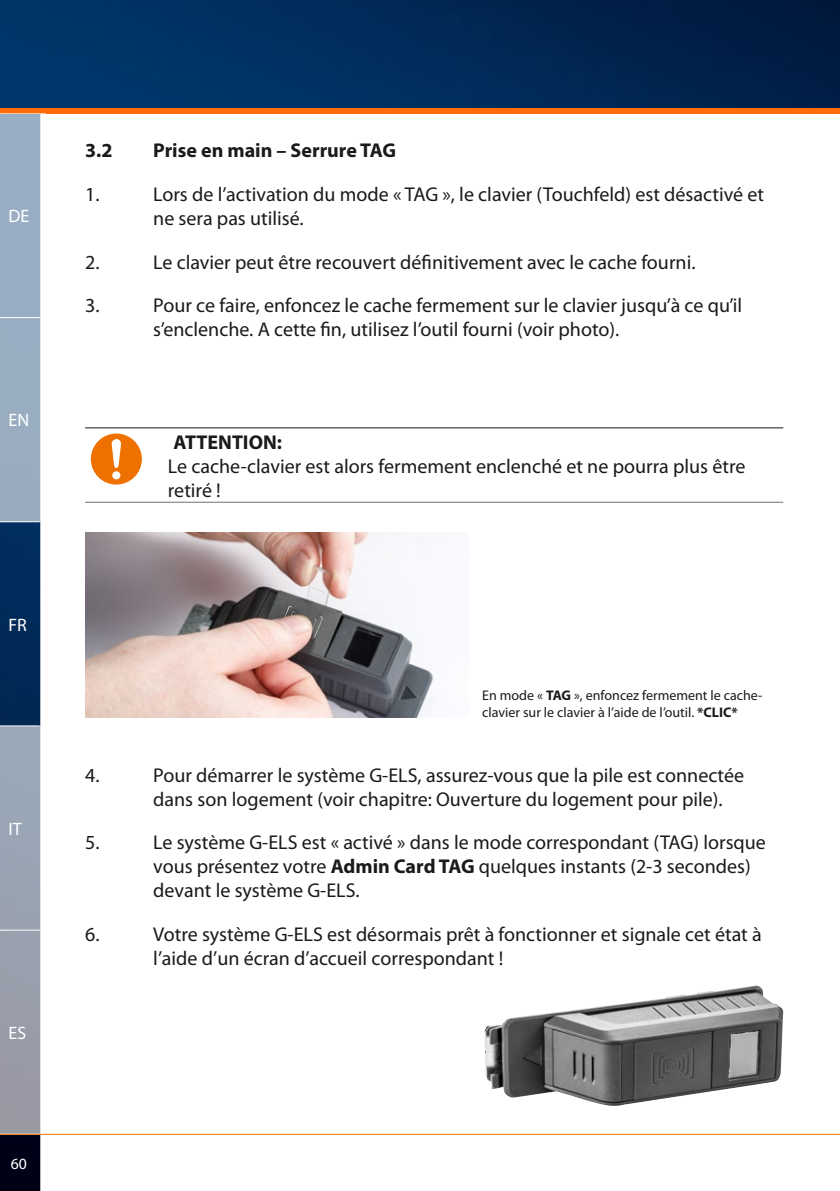
<style>
.page{position:relative;width:840px;height:1191px;background:#fff}
.page>*{position:absolute;margin:0;border:0;box-sizing:border-box;transform-origin:0 0}
.t1{font:20px/24px "Myriad Pro";color:#1a1a18}
.t2{font:700 20px "Myriad Pro";color:#1a1a18}
.t3{font:18px "Myriad Pro";color:#fff}
.t4{font:15.6px "Myriad Pro";color:#fff}
.t5{font:14px/16.8px "Myriad Pro";color:#1a1a18}
.s1{font-weight:700}
</style>
<div class="page">
<img style="left:0;top:0;width:839px;height:1191px">
<hr style="left:0;top:725px;width:40px;height:1px;background:#fff">
<div style="left:0;top:108px;width:839px;height:5px;background:#ff6c0c"></div>
<hr style="left:0;top:1133px;width:839px;height:1px;background:#ee7100">
<svg style="left:0;top:726px;width:43px;height:407px;background:#9fa6b4"></svg>
<svg style="left:0;top:113px;width:46px;height:409px;background:#a5b7c9"></svg>
<img style="left:85px;top:532px;width:383px;height:185px">
<hr style="left:85px;top:427px;width:83px;height:1px;background:#1a1a18">
<hr style="left:168px;top:427px;width:614px;height:1px;background:#1a1a18">
<hr style="left:85px;top:502px;width:83px;height:1px;background:#6f6f6e">
<hr style="left:168px;top:502px;width:614px;height:1px;background:#6f6f6e">
<div style="left:91px;top:433px;width:51px;height:51px;background:#ee7100;border-radius:50%"></div>
<div style="left:112px;top:471px;width:8px;height:8px;background:#fff;border-radius:50%"></div>
<svg style="left:112px;top:439px;width:9px;height:29px"></svg>
<img style="left:484px;top:985px;width:298px;height:121px">
<p class="t3" style="left:9px;top:206px;width:22px">DE</p>
<p class="t3" style="left:9px;top:410px;width:22px">EN</p>
<p class="t3" style="left:9px;top:615px;width:20px">FR</p>
<p class="t3" style="left:9px;top:819px;width:15px">IT</p>
<p class="t3" style="left:9px;top:1023px;width:19px">ES</p>
<p class="t4" style="left:11px;top:1155px;width:18px">60</p>
<p class="t2" style="left:85px;top:139px;width:29px">3.2</p>
<p class="t2" style="left:153px;top:139px;width:244px">Prise en main – Serrure TAG</p>
<p class="t1" style="left:85px;top:182px;width:16px">1.</p>
<p class="t1" style="left:153px;top:182px;width:612px">Lors de l’activation du mode « TAG », le clavier (Touchfeld) est désactivé et ne sera pas utilisé.</p>
<p class="t1" style="left:85px;top:250px;width:16px">2.</p>
<p class="t1" style="left:153px;top:250px;width:543px">Le clavier peut être recouvert définitivement avec le cache fourni.</p>
<p class="t1" style="left:85px;top:294px;width:16px">3.</p>
<p class="t1" style="left:153px;top:294px;width:590px">Pour ce faire, enfoncez le cache fermement sur le clavier jusqu’à ce qu’il s’enclenche. A cette fin, utilisez l’outil fourni (voir photo).</p>
<p class="t2" style="left:173px;top:430px;width:110px">ATTENTION:</p>
<p class="t1" style="left:168px;top:454px;width:578px">Le cache-clavier est alors fermement enclenché et ne pourra plus être retiré !</p>
<p class="t5" style="left:482px;top:687px;width:282px">En mode « <span class="s1">TAG</span> », enfoncez fermement le cache&shy;clavier sur le clavier à l’aide de l’outil. <span class="s1">*CLIC*</span></p>
<p class="t1" style="left:85px;top:763px;width:16px">4.</p>
<p class="t1" style="left:153px;top:763px;width:592px">Pour démarrer le système G-ELS, assurez-vous que la pile est connectée dans son logement (voir chapitre: Ouverture du logement pour pile).</p>
<p class="t1" style="left:85px;top:831px;width:16px">5.</p>
<p class="t1" style="left:153px;top:831px;width:613px">Le système G-ELS est « activé » dans le mode correspondant (TAG) lorsque vous présentez votre <span class="s1">Admin Card TAG</span> quelques instants (2-3 secondes) devant le système G-ELS.</p>
<p class="t1" style="left:85px;top:923px;width:16px">6.</p>
<p class="t1" style="left:153px;top:923px;width:609px">Votre système G-ELS est désormais prêt à fonctionner et signale cet état à l’aide d’un écran d’accueil correspondant !</p>
</div>
